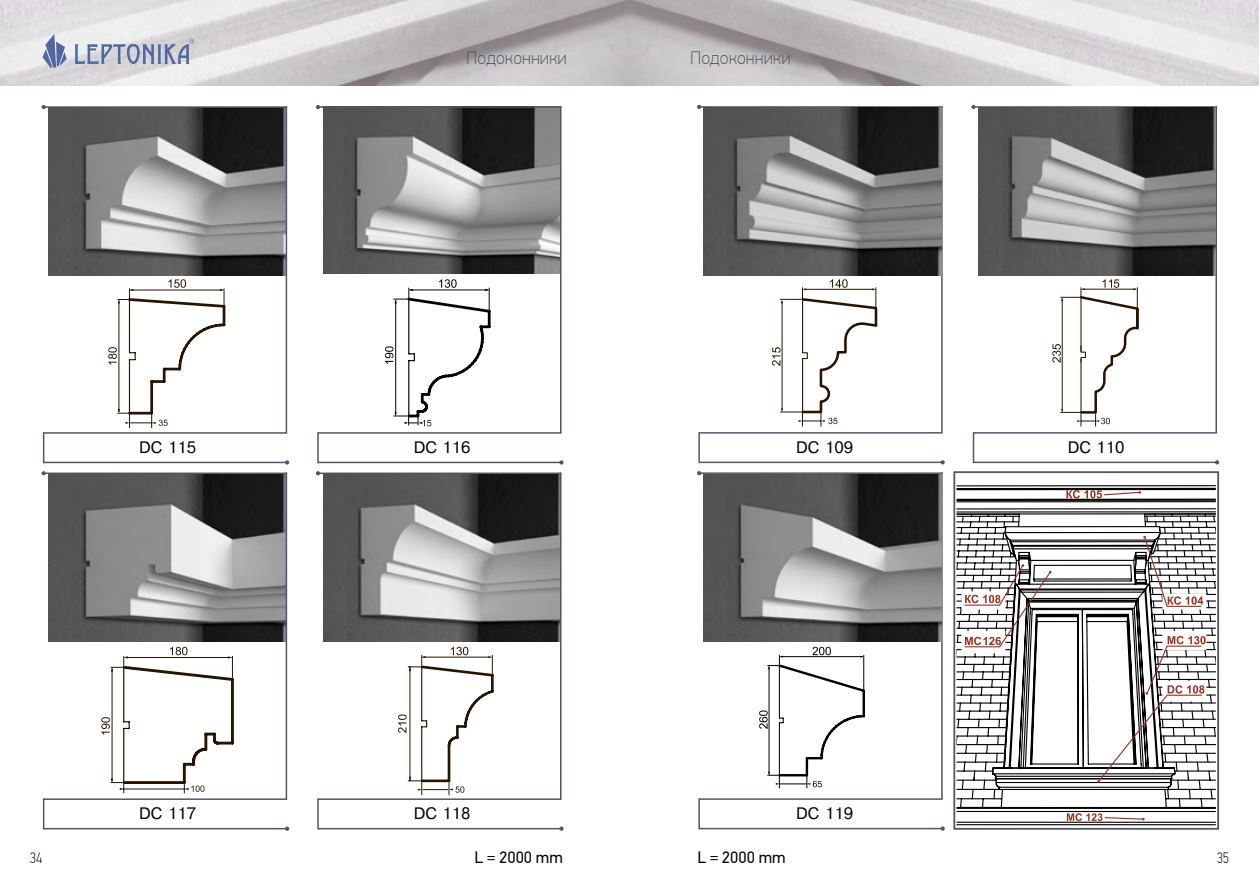
<style>
.page{position:relative;width:1259px;height:893px;background:#fff}
.page>*{position:absolute;margin:0;border:0;box-sizing:border-box;transform-origin:0 0}
.t1{font:100 18px "PF Din Text Pro";color:#505663}
.t2{font:16.5px "HELVETICA";color:#000}
.t3{font:16.5px "PF Din Text Pro";color:#000}
.t4{font:100 15px "PF Din Text Cond Pro";color:#000}
</style>
<div class="page">
<svg style="left:43px;top:34px;width:24px;height:34px"></svg>
<svg style="left:75px;top:39px;width:119px;height:25px;background:#b3b8ca"></svg>
<hr style="left:699px;top:462px;width:243px;height:1px;background:#505663">
<hr style="left:699px;top:432px;width:243px;height:2px;background:#505663">
<hr style="left:699px;top:106px;width:243px;height:2px;background:#505663">
<hr style="left:941px;top:106px;width:1px;height:327px;background:#505663">
<hr style="left:698px;top:432px;width:2px;height:31px;background:#505663">
<svg style="left:940px;top:460px;width:4px;height:4px"></svg>
<svg style="left:697px;top:105px;width:4px;height:4px"></svg>
<hr style="left:699px;top:828px;width:243px;height:1px;background:#505663">
<hr style="left:699px;top:798px;width:243px;height:2px;background:#505663">
<hr style="left:699px;top:472px;width:243px;height:2px;background:#505663">
<hr style="left:941px;top:472px;width:1px;height:327px;background:#505663">
<hr style="left:698px;top:798px;width:2px;height:31px;background:#505663">
<svg style="left:940px;top:826px;width:4px;height:5px"></svg>
<svg style="left:697px;top:471px;width:4px;height:4px"></svg>
<hr style="left:973px;top:462px;width:244px;height:1px;background:#505663">
<hr style="left:973px;top:432px;width:244px;height:2px;background:#505663">
<hr style="left:973px;top:106px;width:244px;height:2px;background:#505663">
<hr style="left:1215px;top:106px;width:2px;height:327px;background:#505663">
<hr style="left:972px;top:432px;width:2px;height:31px;background:#505663">
<svg style="left:1214px;top:460px;width:5px;height:4px"></svg>
<svg style="left:957px;top:485px;width:258px;height:341px"></svg>
<svg style="left:957px;top:513px;width:6px;height:296px"></svg>
<svg style="left:1205px;top:513px;width:10px;height:278px"></svg>
<svg style="left:961px;top:591px;width:2px;height:18px"></svg>
<div style="left:1162px;top:594px;width:44px;height:15px;background:#fff"></div>
<div style="left:961px;top:631px;width:44px;height:22px;background:#fff;border:2px solid #fff"></div>
<svg style="left:1205px;top:631px;width:1px;height:19px"></svg>
<div style="left:1162px;top:681px;width:44px;height:21px;background:#fff"></div>
<svg style="left:963px;top:490px;width:242px;height:331px"></svg>
<div style="left:952px;top:470px;width:268px;height:361px;border:4px solid #fff"></div>
<div style="left:953px;top:471px;width:266px;height:359px;border:2px solid #505663"></div>
<img style="left:704px;top:108px;width:237px;height:167px">
<img style="left:704px;top:474px;width:237px;height:168px">
<img style="left:978px;top:108px;width:237px;height:167px">
<svg style="left:772px;top:279px;width:105px;height:147px"></svg>
<svg style="left:1052px;top:279px;width:86px;height:147px"></svg>
<svg style="left:759px;top:647px;width:106px;height:141px"></svg>
<img style="left:49px;top:108px;width:237px;height:167px">
<img style="left:49px;top:474px;width:237px;height:168px">
<img style="left:323px;top:474px;width:237px;height:168px">
<img style="left:323px;top:108px;width:237px;height:165px">
<hr style="left:44px;top:462px;width:243px;height:1px;background:#505663">
<hr style="left:44px;top:432px;width:243px;height:2px;background:#505663">
<hr style="left:44px;top:106px;width:243px;height:2px;background:#505663">
<hr style="left:286px;top:106px;width:1px;height:327px;background:#505663">
<hr style="left:43px;top:432px;width:1px;height:31px;background:#505663">
<svg style="left:285px;top:460px;width:4px;height:5px"></svg>
<svg style="left:42px;top:105px;width:4px;height:4px"></svg>
<hr style="left:44px;top:828px;width:243px;height:1px;background:#505663">
<hr style="left:44px;top:798px;width:243px;height:2px;background:#505663">
<hr style="left:44px;top:472px;width:243px;height:2px;background:#505663">
<hr style="left:286px;top:472px;width:1px;height:327px;background:#505663">
<hr style="left:43px;top:798px;width:1px;height:31px;background:#505663">
<svg style="left:285px;top:826px;width:4px;height:5px"></svg>
<svg style="left:42px;top:471px;width:4px;height:4px"></svg>
<hr style="left:318px;top:828px;width:243px;height:1px;background:#505663">
<hr style="left:318px;top:798px;width:243px;height:2px;background:#505663">
<hr style="left:318px;top:472px;width:243px;height:2px;background:#505663">
<hr style="left:560px;top:472px;width:1px;height:327px;background:#505663">
<hr style="left:317px;top:798px;width:2px;height:31px;background:#505663">
<svg style="left:559px;top:826px;width:4px;height:5px"></svg>
<svg style="left:316px;top:471px;width:4px;height:4px"></svg>
<hr style="left:318px;top:462px;width:243px;height:1px;background:#505663">
<hr style="left:318px;top:432px;width:243px;height:2px;background:#505663">
<hr style="left:318px;top:106px;width:243px;height:2px;background:#505663">
<hr style="left:560px;top:106px;width:1px;height:327px;background:#505663">
<hr style="left:317px;top:432px;width:2px;height:31px;background:#505663">
<svg style="left:559px;top:460px;width:4px;height:5px"></svg>
<svg style="left:316px;top:105px;width:4px;height:4px"></svg>
<svg style="left:108px;top:279px;width:117px;height:149px"></svg>
<svg style="left:101px;top:647px;width:133px;height:146px"></svg>
<svg style="left:398px;top:647px;width:95px;height:148px"></svg>
<svg style="left:385px;top:279px;width:106px;height:147px"></svg>
<p class="t1" style="left:466px;top:47px;width:102px">Подоконники</p>
<p class="t1" style="left:690px;top:47px;width:102px">Подоконники</p>
<p class="t2" style="left:139px;top:438px;width:58px">DC 115</p>
<p class="t2" style="left:1067px;top:438px;width:58px">DC 110</p>
<p class="t2" style="left:414px;top:438px;width:58px">DC 116</p>
<p class="t2" style="left:796px;top:438px;width:58px">DC 109</p>
<p class="t2" style="left:139px;top:804px;width:58px">DC 117</p>
<p class="t2" style="left:414px;top:804px;width:58px">DC 118</p>
<p class="t2" style="left:796px;top:804px;width:58px">DC 119</p>
<p class="t4" style="left:30px;top:849px;width:14px">34</p>
<p class="t3" style="left:474px;top:847px;width:90px">L = 2000 mm</p>
<p class="t3" style="left:697px;top:847px;width:90px">L = 2000 mm</p>
<p class="t4" style="left:1216px;top:849px;width:14px">35</p>
</div>
